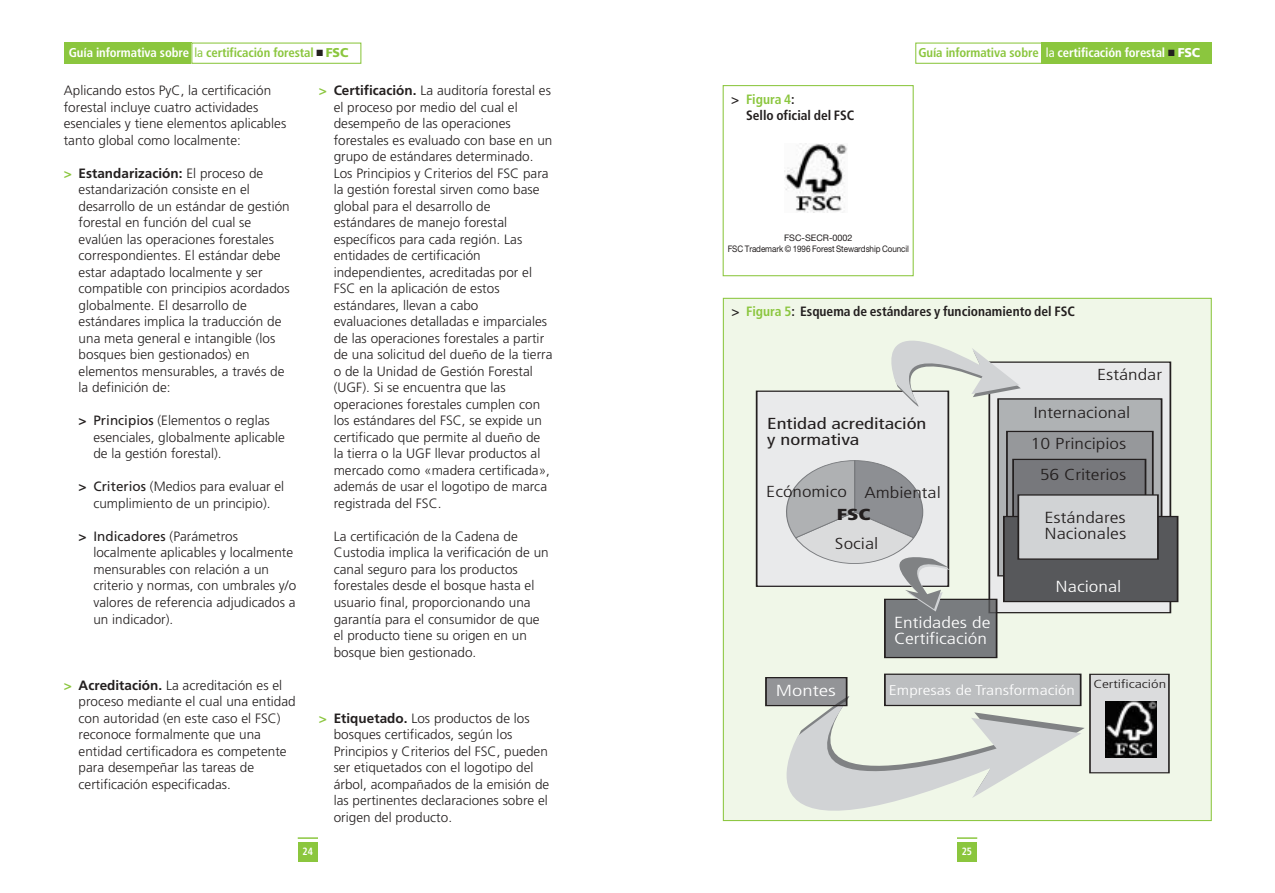
<style>
.page{position:relative;width:1275px;height:893px;background:#fff}
.page>*{position:absolute;margin:0;border:0;box-sizing:border-box;transform-origin:0 0}
.t1{font:300 condensed 16.05px/16px "Frutiger";color:#fff;scale:1.29 1}
.t2{font:300 condensed 16.05px/16px "Frutiger";color:#231f1f;scale:1.29 1}
.t3{font:300 condensed 16.05px "Frutiger";color:#fff;scale:1.38 1}
.t4{font:300 condensed 15.9px/31.3px "Frutiger";color:#231f1f;text-align:center;scale:1.29 1}
.t5{font:condensed 15.9px/15.9px "Frutiger";color:#231f1f;scale:1.29 1}
.t6{font:900 condensed 15.9px "Frutiger";color:#231f1f;scale:1.29 1}
.t7{font:300 condensed 14.1px "Frutiger";color:#fff;scale:1.29 1}
.t8{font:300 13.5px/16.5px "Frutiger";color:#231f1f}
.t9{font:700 condensed 13.5px/16.5px "Frutiger";color:#231f1f}
.t10{font:700 condensed 12.75px "Frutiger";letter-spacing:-.01em;color:#8bc63e}
.t11{font:700 condensed 12.75px "Frutiger";letter-spacing:-.01em;color:#fff}
.t12{font:300 condensed 11.7px "Frutiger";color:#231f1f;scale:1.38 1}
.t13{font:700 condensed 10.5px "Frutiger";color:#fff;scale:.95 1}
.t14{font:9px/10.8px "Helvetica Neue";letter-spacing:-.01em;color:#231f1f;text-align:center}
.s1{color:#fff}
.s2{font-weight:400}
.s3{color:#231f1f}
.s4{font-weight:900;font-stretch:normal}
.s5{font-weight:700;color:#8bc63e}
.s6{font-weight:700}
.s7{color:#8bc63e}
</style>
<div class="page">
<div style="left:915px;top:43px;width:128px;height:21px;border:1px solid #8bc63e"></div>
<div style="left:957px;top:842px;width:20px;height:19px;background:#8bc63e"></div>
<svg style="left:957px;top:837px;width:20px;height:1px"></svg>
<div style="left:1042px;top:43px;width:170px;height:21px;background:#8bc63e"></div>
<div style="left:64px;top:43px;width:127px;height:21px;background:#8bc63e"></div>
<div style="left:298px;top:842px;width:20px;height:19px;background:#8bc63e"></div>
<div style="left:191px;top:43px;width:170px;height:21px;border:1px solid #8bc63e"></div>
<svg style="left:298px;top:837px;width:20px;height:1px"></svg>
<div style="left:723px;top:85px;width:191px;height:191px;border:1px solid #8bc63e"></div>
<div style="left:723px;top:298px;width:488px;height:522px;background:#f0f7e8"></div>
<img style="left:785px;top:144px;width:62px;height:69px">
<div style="left:757px;top:391px;width:191px;height:195px;background:#e9eaeb"></div>
<div style="left:989px;top:361px;width:182px;height:252px;background:#e9eaeb;border:1px solid #231f1f"></div>
<div style="left:1003px;top:515px;width:175px;height:87px;background:#57585b;border:1px solid #231f1f"></div>
<div style="left:885px;top:599px;width:112px;height:58px;background:#797c7f"></div>
<div style="left:884px;top:598px;width:113px;height:60px;border:1px solid #231f1f"></div>
<svg style="left:723px;top:693px;width:358px;height:128px"></svg>
<div style="left:766px;top:677px;width:81px;height:28px;background:#939497"></div>
<svg style="left:836px;top:698px;width:9px;height:6px"></svg>
<div style="left:765px;top:677px;width:82px;height:29px;border:1px solid #231f1f"></div>
<div style="left:885px;top:674px;width:196px;height:31px;background:#bcbec0"></div>
<div style="left:884px;top:673px;width:197px;height:33px;border:1px solid #231f1f"></div>
<div style="left:1089px;top:673px;width:81px;height:100px;background:#dbdcdd;border:1px solid #231f1f"></div>
<svg style="left:784px;top:340px;width:378px;height:273px"></svg>
<img style="left:1105px;top:701px;width:52px;height:56px">
<p class="t10" style="left:69px;top:48px;width:281px"><span class="s1">Guía informativa sobre</span> <span class="s2">la</span> certificación forestal <span class="s3">■</span> <span class="s4">FSC</span></p>
<p class="t11" style="left:1046px;top:48px;width:156px"><span class="s2">la</span> certificación forestal <span class="s3">■</span> <span class="s4">FSC</span></p>
<p class="t10" style="left:918px;top:48px;width:122px">Guía informativa sobre</p>
<p class="t8" style="left:64px;top:83px;width:224px">Aplicando estos PyC, la certificación forestal incluye cuatro actividades esenciales y tiene elementos aplicables tanto global como localmente:</p>
<p class="t8" style="left:79px;top:166px;width:213px;text-indent:-15px"><span class="s5">&gt;</span> <span class="s6">Estandarización:</span> El proceso de estandarización consiste en el desarrollo de un estándar de gestión forestal en función del cual se evalúen las operaciones forestales correspondientes. El estándar debe estar adaptado localmente y ser compatible con principios acordados globalmente. El desarrollo de estándares implica la traducción de una meta general e intangible (los bosques bien gestionados) en elementos mensurables, a través de la definición de:</p>
<p class="t8" style="left:93px;top:413px;width:193px;text-indent:-15px"><span class="s6">&gt;</span> <span class="s2">Principios</span> (Elementos o reglas esenciales, globalmente aplicable de la gestión forestal).</p>
<p class="t8" style="left:79px;top:479px;width:207px;text-align:center"><span class="s6">&gt;</span> <span class="s2">Criterios</span> (Medios para evaluar el cumplimiento de un principio).</p>
<p class="t8" style="left:93px;top:529px;width:204px;text-indent:-15px"><span class="s6">&gt;</span> <span class="s2">Indicadores</span> (Parámetros localmente aplicables y localmente mensurables con relación a un criterio y normas, con umbrales y/o valores de referencia adjudicados a un indicador).</p>
<p class="t8" style="left:79px;top:677px;width:219px;text-indent:-15px"><span class="s5">&gt;</span> <span class="s6">Acreditación.</span> La acreditación es el proceso mediante el cual una entidad con autoridad (en este caso el FSC) reconoce formalmente que una entidad certificadora es competente para desempeñar las tareas de certificación especificadas.</p>
<p class="t8" style="left:334px;top:83px;width:220px;text-indent:-15px"><span class="s5">&gt;</span> <span class="s6">Certificación.</span> La auditoría forestal es el proceso por medio del cual el desempeño de las operaciones forestales es evaluado con base en un grupo de estándares determinado.<br>Los Principios y Criterios del FSC para la gestión forestal sirven como base global para el desarrollo de estándares de manejo forestal específicos para cada región. Las entidades de certificación independientes, acreditadas por el FSC en la aplicación de estos estándares, llevan a cabo evaluaciones detalladas e imparciales de las operaciones forestales a partir de una solicitud del dueño de la tierra o de la Unidad de Gestión Forestal (UGF). Si se encuentra que las operaciones forestales cumplen con los estándares del FSC, se expide un certificado que permite al dueño de la tierra o la UGF llevar productos al mercado como «madera certificada», además de usar el logotipo de marca registrada del FSC.</p>
<p class="t8" style="left:334px;top:529px;width:216px">La certificación de la Cadena de Custodia implica la verificación de un canal seguro para los productos forestales desde el bosque hasta el usuario final, proporcionando una garantía para el consumidor de que el producto tiene su origen en un bosque bien gestionado.</p>
<p class="t8" style="left:334px;top:710px;width:217px;text-indent:-15px"><span class="s5">&gt;</span> <span class="s6">Etiquetado.</span> Los productos de los bosques certificados, según los Principios y Criterios del FSC, pueden ser etiquetados con el logotipo del árbol, acompañados de la emisión de las pertinentes declaraciones sobre el origen del producto.</p>
<p class="t13" style="left:303px;top:846px;width:12px">24</p>
<p class="t9" style="left:746px;top:92px;width:110px;text-indent:-15px">&gt; <span class="s7">Figura 4</span>:<br>Sello oficial del FSC</p>
<p class="t14" style="left:728px;top:234px;width:183px">FSC-SECR-0002<br>FSC Trademark © 1996 Forest Stewardship Council</p>
<p class="t9" style="left:731px;top:304px;width:345px">&gt; <span class="s7">Figura 5</span>: Esquema de estándares y funcionamiento del FSC</p>
<p class="t5" style="left:767px;top:416px;width:125px">Entidad acreditación y normativa</p>
<p class="t4" style="left:766px;top:477px;width:64px">Ecónomico</p>
<p class="t4" style="left:835px;top:529px;width:35px">Social</p>
<p class="t4" style="left:864px;top:478px;width:61px">Ambiental</p>
<p class="t6" style="left:837px;top:508px;width:28px">FSC</p>
<p class="t1" style="left:894px;top:615px;width:76px">Entidades de<br>Certificación</p>
<p class="t4" style="left:1097px;top:359px;width:52px">Estándar</p>
<p class="t4" style="left:1031px;top:397px;width:79px">Internacional<br>10 Principios<br>56 Criterios</p>
<p class="t2" style="left:1044px;top:510px;width:65px">Estándares<br>Nacionales</p>
<p class="t1" style="left:1056px;top:579px;width:53px">Nacional</p>
<p class="t3" style="left:776px;top:684px;width:45px">Montes</p>
<p class="t7" style="left:889px;top:684px;width:146px">Empresas de Transformación</p>
<p class="t12" style="left:1093px;top:679px;width:54px">Certificación</p>
<p class="t13" style="left:962px;top:846px;width:12px">25</p>
</div>
